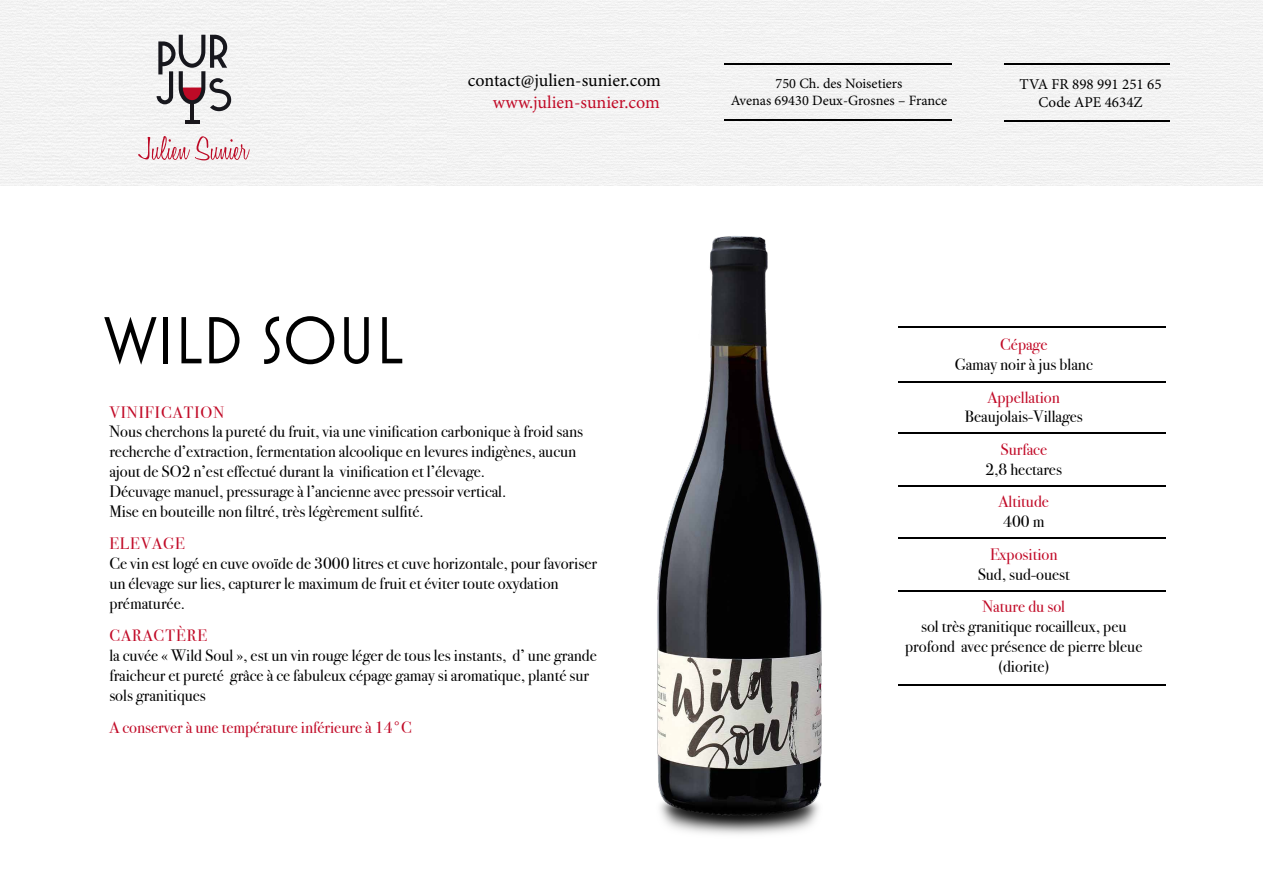
<style>
.page{position:relative;width:1263px;height:893px;background:#fff}
.page>*{position:absolute;margin:0;border:0;box-sizing:border-box;transform-origin:0 0}
.t1{font:67.5px "Mostra Nuova";color:#000}
.t2{font:18px "Minion Pro";color:#000}
.t3{font:18px "Minion Pro";color:#c10a27}
.t4{font:16.5px/19.8px "Bodoni Svty Two ITCTT";color:#000}
.t5{font:16.5px "Bodoni Svty Two ITCTT";color:#c10a27}
.t6{font:16.5px "Bodoni Svty Two ITCTT";letter-spacing:.06em;color:#c10a27}
.t7{font:15px/18px "Minion Pro";color:#000;text-align:center}
.t8{font:14.25px/17.1px "Minion Pro";color:#000;text-align:center}
</style>
<div class="page">
<div style="left:490px;top:0;width:297px;height:185px;background:#f3f3f3"></div>
<div style="left:787px;top:0;width:97px;height:185px;background:#f3f3f3"></div>
<div style="left:884px;top:0;width:379px;height:185px;background:#f3f3f3"></div>
<div style="left:0;top:0;width:328px;height:185px;background:#f3f3f3"></div>
<hr style="left:724px;top:64px;width:228px;height:1px;background:#000">
<hr style="left:724px;top:120px;width:228px;height:1px;background:#000">
<hr style="left:1003px;top:64px;width:166px;height:1px;background:#000">
<hr style="left:1003px;top:120px;width:166px;height:1px;background:#000">
<hr style="left:898px;top:382px;width:268px;height:1px;background:#000">
<hr style="left:898px;top:327px;width:268px;height:1px;background:#000">
<hr style="left:898px;top:432px;width:268px;height:1px;background:#000">
<hr style="left:898px;top:485px;width:268px;height:1px;background:#000">
<hr style="left:898px;top:538px;width:268px;height:1px;background:#000">
<hr style="left:898px;top:590px;width:268px;height:2px;background:#000">
<hr style="left:898px;top:684px;width:268px;height:1px;background:#000">
<img style="left:616px;top:164px;width:247px;height:671px">
<div style="left:22px;top:0;width:424px;height:183px;background:#f3f3f3"></div>
<svg style="left:121px;top:123px;width:178px;height:37px"></svg>
<svg style="left:86px;top:35px;width:250px;height:76px"></svg>
<hr style="left:190px;top:103px;width:4px;height:20px;background:#1a171c">
<hr style="left:185px;top:120px;width:14px;height:4px;background:#1a171c">
<p class="t2" style="left:468px;top:69px;width:195px">contact@julien-sunier.com</p>
<p class="t3" style="left:493px;top:90px;width:168px">www.julien-sunier.com</p>
<p class="t8" style="left:731px;top:75px;width:218px">750 Ch. des Noisetiers<br>Avenas 69430 Deux-Grosnes – France</p>
<p class="t7" style="left:1019px;top:75px;width:144px">TVA FR 898 991 251 65<br>Code APE 4634Z</p>
<h1 class="t1" style="left:104px;top:302px;width:301px">WILD SOUL</h1>
<p class="t6" style="left:109px;top:398px;width:116px">VINIFICATION</p>
<p class="t4" style="left:109px;top:420px;width:475px">Nous cherchons la pureté du fruit, via une vinification carbonique à froid sans recherche d’extraction, fermentation alcoolique en levures indigènes, aucun ajout de SO2 n’est effectué durant la vinification et l’élevage.<br>Décuvage manuel, pressurage à l’ancienne avec pressoir vertical.<br>Mise en bouteille non filtré, très légèrement sulfité.</p>
<p class="t6" style="left:109px;top:530px;width:77px">ELEVAGE</p>
<p class="t4" style="left:109px;top:552px;width:489px">Ce vin est logé en cuve ovoïde de 3000 litres et cuve horizontale, pour favoriser un élevage sur lies, capturer le maximum de fruit et éviter toute oxydation prématurée.</p>
<p class="t6" style="left:109px;top:622px;width:99px">CARACTÈRE</p>
<p class="t4" style="left:109px;top:644px;width:489px">la cuvée « Wild Soul », est un vin rouge léger de tous les instants, d’ une grande fraicheur et pureté grâce à ce fabuleux cépage gamay si aromatique, planté sur sols granitiques</p>
<p class="t5" style="left:109px;top:714px;width:304px">A conserver à une température inférieure à 14°C</p>
<p class="t5" style="left:1000px;top:331px;width:49px">Cépage</p>
<p class="t4" style="left:955px;top:353px;width:139px">Gamay noir à jus blanc</p>
<p class="t5" style="left:988px;top:384px;width:74px">Appellation</p>
<p class="t4" style="left:965px;top:405px;width:120px">Beaujolais-Villages</p>
<p class="t5" style="left:1000px;top:436px;width:48px">Surface</p>
<p class="t4" style="left:985px;top:458px;width:78px">2,8 hectares</p>
<p class="t5" style="left:998px;top:488px;width:52px">Altitude</p>
<p class="t4" style="left:1003px;top:510px;width:43px">400 m</p>
<p class="t5" style="left:990px;top:541px;width:69px">Exposition</p>
<p class="t4" style="left:978px;top:562px;width:94px">Sud, sud-ouest</p>
<p class="t5" style="left:982px;top:593px;width:84px">Nature du sol</p>
<p class="t4" style="left:905px;top:615px;width:239px;text-align:center">sol très granitique rocailleux, peu profond avec présence de pierre bleue (diorite)</p>
</div>
